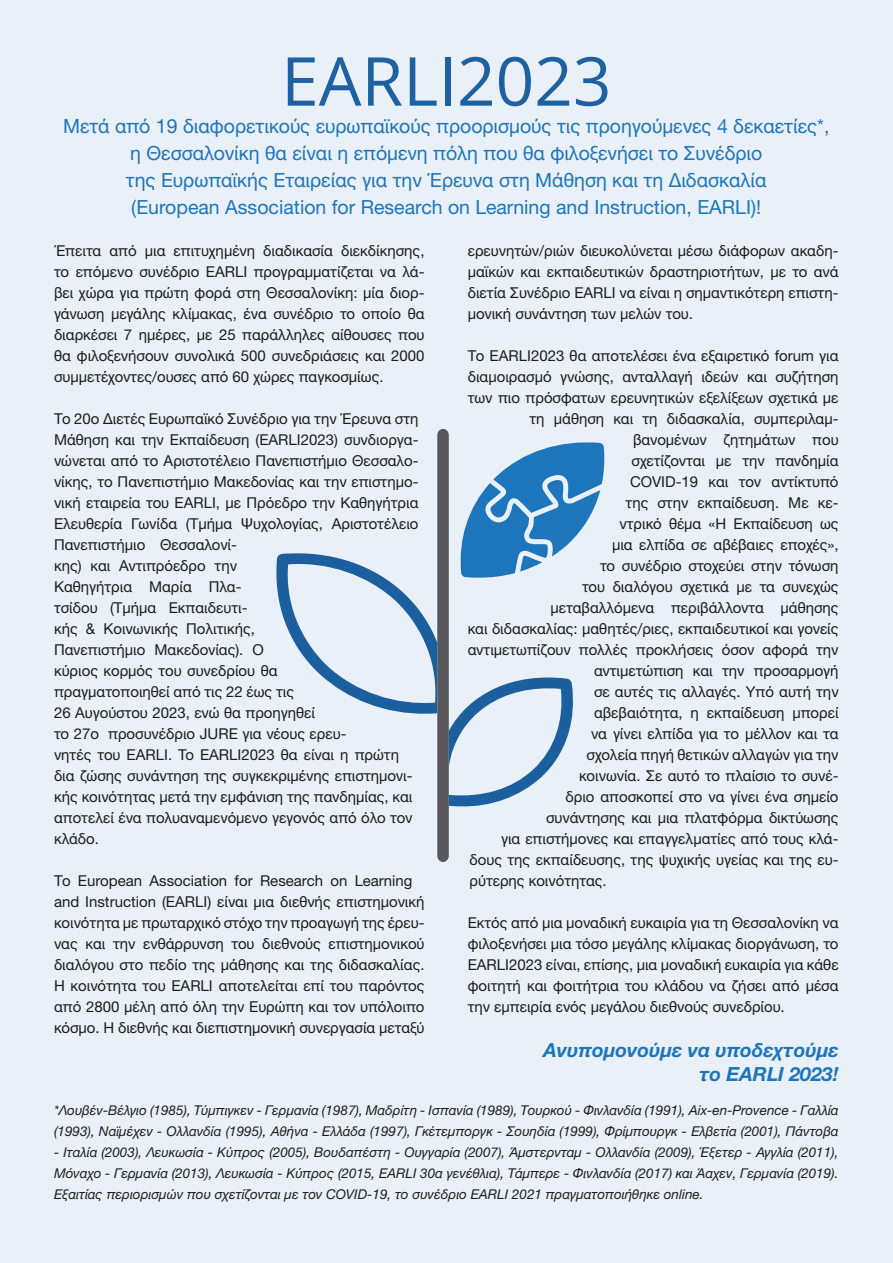
<style>
.page{position:relative;width:893px;height:1263px;background:#eaf0f8}
.page>*{position:absolute;margin:0;border:0;box-sizing:border-box;transform-origin:0 0}
.t1{font:67.5px "Open Sans";color:#1d61a1}
.t2{font:19.5px/27px "Helvetica Neue LTW1 G";color:#1d75bb;text-align:center}
.t3{font:italic 700 19.5px/24px "Helvetica Neue LTW1 G";color:#1d75bb;text-align:right}
.t4{font:15px/21px "Helvetica Neue LTW1 G";color:#1d1d1b;text-align:justify}
.t5{font:italic 13.5px/21px "Helvetica Neue LTW1 G";color:#1d1d1b}
</style>
<div class="page">
<svg style="left:276px;top:429px;width:329px;height:433px"></svg>
<p class="t1" style="left:281px;top:35px;width:332px">EARLI2023</p>
<p class="t2" style="left:63px;top:112px;width:768px">Μετά από 19 διαφορετικούς ευρωπαϊκούς προορισμούς τις προηγούμενες 4 δεκαετίες*, η Θεσσαλονίκη θα είναι η επόμενη πόλη που θα φιλοξενήσει το Συνέδριο<br>της Ευρωπαϊκής Εταιρείας για την Έρευνα στη Μάθηση και τη Διδασκαλία<br>(European Association for Research on Learning and Instruction, EARLI)!</p>
<p class="t4" style="left:54px;top:240px;width:372px">Έπειτα από μια επιτυχημένη διαδικασία διεκδίκησης, το επόμενο συνέδριο ΕARLI προγραμματίζεται να λά&shy;βει χώρα για πρώτη φορά στη Θεσσαλονίκη: μία διορ&shy;γάνωση μεγάλης κλίμακας, ένα συνέδριο το οποίο θα διαρκέσει 7 ημέρες, με 25 παράλληλες αίθουσες που θα φιλοξενήσουν συνολικά 500 συνεδριάσεις και 2000 συμμετέχοντες/ουσες από 60 χώρες παγκοσμίως.</p>
<p class="t4" style="left:54px;top:408px;width:366px;text-align:left">Το 20ο Διετές Ευρωπαϊκό Συνέδριο για την Έρευνα στη Μάθηση και την Εκπαίδευση (EARLI2023) συνδιοργα&shy;νώνεται από το Αριστοτέλειο Πανεπιστήμιο Θεσσαλο&shy;νίκης, το Πανεπιστήμιο Μακεδονίας και την επιστημο&shy;νική εταιρεία του ΕΑRLI, με Πρόεδρο την Καθηγήτρια Ελευθερία Γωνίδα (Τμήμα Ψυχολογίας, Αριστοτέλειο Πανεπιστήμιο Θεσσαλονί-<br>κης) και Αντιπρόεδρο την<br>Καθηγήτρια Μαρία Πλα-<br>τσίδου (Τμήμα Εκπαιδευτι-<br>κής &amp; Κοινωνικής Πολιτικής,<br>Πανεπιστήμιο Μακεδονίας). Ο<br>κύριος κορμός του συνεδρίου θα<br>πραγματοποιηθεί από τις 22 έως τις<br>26 Αυγούστου 2023, ενώ θα προηγηθεί<br>το 27ο προσυνέδριο JURE για νέους ερευ-<br>νητές του EARLI. To ΕΑRLI2023 θα είναι η πρώτη δια ζώσης συνάντηση της συγκεκριμένης επιστημονι&shy;κής κοινότητας μετά την εμφάνιση της πανδημίας, και αποτελεί ένα πολυαναμενόμενο γεγονός από όλο τον κλάδο.</p>
<p class="t4" style="left:54px;top:870px;width:372px;text-align:left">Το European Association for Research on Learning and Instruction (EARLI) είναι μια διεθνής επιστημονική κοινότητα με πρωταρχικό στόχο την προαγωγή της έρευ&shy;νας και την ενθάρρυνση του διεθνούς επιστημονικού διαλόγου στο πεδίο της μάθησης και της διδασκαλίας.<br>Η κοινότητα του EARLI αποτελείται επί του παρόντος από 2800 μέλη από όλη την Ευρώπη και τον υπόλοιπο κόσμο. Η διεθνής και διεπιστημονική συνεργασία μεταξύ</p>
<p class="t4" style="left:468px;top:240px;width:372px">ερευνητών/ριών διευκολύνεται μέσω διάφορων ακαδη&shy;μαϊκών και εκπαιδευτικών δραστηριοτήτων, με το ανά διετία Συνέδριο EARLI να είναι η σημαντικότερη επιστη&shy;μονική συνάντηση των μελών του.</p>
<p class="t4" style="left:468px;top:345px;width:372px">Το EARLI2023 θα αποτελέσει ένα εξαιρετικό forum για</p>
<p class="t4" style="left:468px;top:366px;width:372px">διαμοιρασμό γνώσης, ανταλλαγή ιδεών και συζήτηση</p>
<p class="t4" style="left:468px;top:387px;width:372px">των πιο πρόσφατων ερευνητικών εξελίξεων σχετικά με</p>
<p class="t4" style="left:530px;top:408px;width:311px">τη μάθηση και τη διδασκαλία, συμπεριλαμ-</p>
<p class="t4" style="left:633px;top:429px;width:207px">βανομένων ζητημάτων που</p>
<p class="t4" style="left:632px;top:450px;width:209px">σχετίζονται με την πανδημία</p>
<p class="t4" style="left:630px;top:471px;width:210px">COVID-19 και τον αντίκτυπό</p>
<p class="t4" style="left:626px;top:492px;width:215px">της στην εκπαίδευση. Με κε-</p>
<p class="t4" style="left:620px;top:513px;width:221px">ντρικό θέμα «H Εκπαίδευση ως</p>
<p class="t4" style="left:612px;top:534px;width:228px">μια ελπίδα σε αβέβαιες εποχές»,</p>
<p class="t4" style="left:600px;top:555px;width:240px">το συνέδριο στοχεύει στην τόνωση</p>
<p class="t4" style="left:582px;top:576px;width:258px">του διαλόγου σχετικά με τα συνεχώς</p>
<p class="t4" style="left:550px;top:597px;width:289px">μεταβαλλόμενα περιβάλλοντα μάθησης</p>
<p class="t4" style="left:468px;top:618px;width:372px">και διδασκαλίας: μαθητές/ριες, εκπαιδευτικοί και γονείς</p>
<p class="t4" style="left:468px;top:639px;width:372px">αντιμετωπίζουν πολλές προκλήσεις όσον αφορά την</p>
<p class="t4" style="left:594px;top:660px;width:246px">αντιμετώπιση και την προσαρμογή</p>
<p class="t4" style="left:594px;top:681px;width:246px">σε αυτές τις αλλαγές. Υπό αυτή την</p>
<p class="t4" style="left:594px;top:702px;width:246px">αβεβαιότητα, η εκπαίδευση μπορεί</p>
<p class="t4" style="left:591px;top:723px;width:249px">να γίνει ελπίδα για το μέλλον και τα</p>
<p class="t4" style="left:586px;top:744px;width:253px">σχολεία πηγή θετικών αλλαγών για την</p>
<p class="t4" style="left:579px;top:765px;width:261px">κοινωνία. Σε αυτό το πλαίσιο το συνέ-</p>
<p class="t4" style="left:566px;top:786px;width:275px">δριο αποσκοπεί στο να γίνει ένα σημείο</p>
<p class="t4" style="left:546px;top:807px;width:294px">συνάντησης και μια πλατφόρμα δικτύωσης</p>
<p class="t4" style="left:501px;top:828px;width:339px">για επιστήμονες και επαγγελματίες από τους κλά-</p>
<p class="t4" style="left:470px;top:849px;width:371px">δους της εκπαίδευσης, της ψυχικής υγείας και της ευ-</p>
<p class="t4" style="left:470px;top:870px;width:139px">ρύτερης κοινότητας.</p>
<p class="t4" style="left:468px;top:912px;width:372px">Εκτός από μια μοναδική ευκαιρία για τη Θεσσαλονίκη να φιλοξενήσει μια τόσο μεγάλης κλίμακας διοργάνωση, το EARLI2023 είναι, επίσης, μια μοναδική ευκαιρία για κάθε φοιτητή και φοιτήτρια του κλάδου να ζήσει από μέσα την εμπειρία ενός μεγάλου διεθνούς συνεδρίου.</p>
<p class="t3" style="left:543px;top:1038px;width:297px">Ανυπομονούμε να υποδεχτούμε το EARLI 2023!</p>
<p class="t5" style="left:54px;top:1100px;width:786px">*Λουβέν-Βέλγιο (1985), Τύμπιγκεν - Γερμανία (1987), Μαδρίτη - Ισπανία (1989), Τουρκού - Φινλανδία (1991), Aix-en-Provence - Γαλλία (1993), Ναϊμέχεν - Ολλανδία (1995), Αθήνα - Ελλάδα (1997), Γκέτεμποργκ - Σουηδία (1999), Φρίμπουργκ - Ελβετία (2001), Πάντοβα</p>
<p class="t5" style="left:54px;top:1142px;width:786px;text-align:justify">- Ιταλία (2003), Λευκωσία - Κύπρος (2005), Βουδαπέστη - Ουγγαρία (2007), Άμστερνταμ - Ολλανδία (2009), Έξετερ - Αγγλία (2011), Μόναχο - Γερμανία (2013), Λευκωσία - Κύπρος (2015, EARLI 30α γενέθλια), Τάμπερε - Φινλανδία (2017) και Άαχεν, Γερμανία (2019).<br>Εξαιτίας περιορισμών που σχετίζονται με τον COVID-19, το συνέδριο EARLI 2021 πραγματοποιήθηκε online.</p>
</div>
